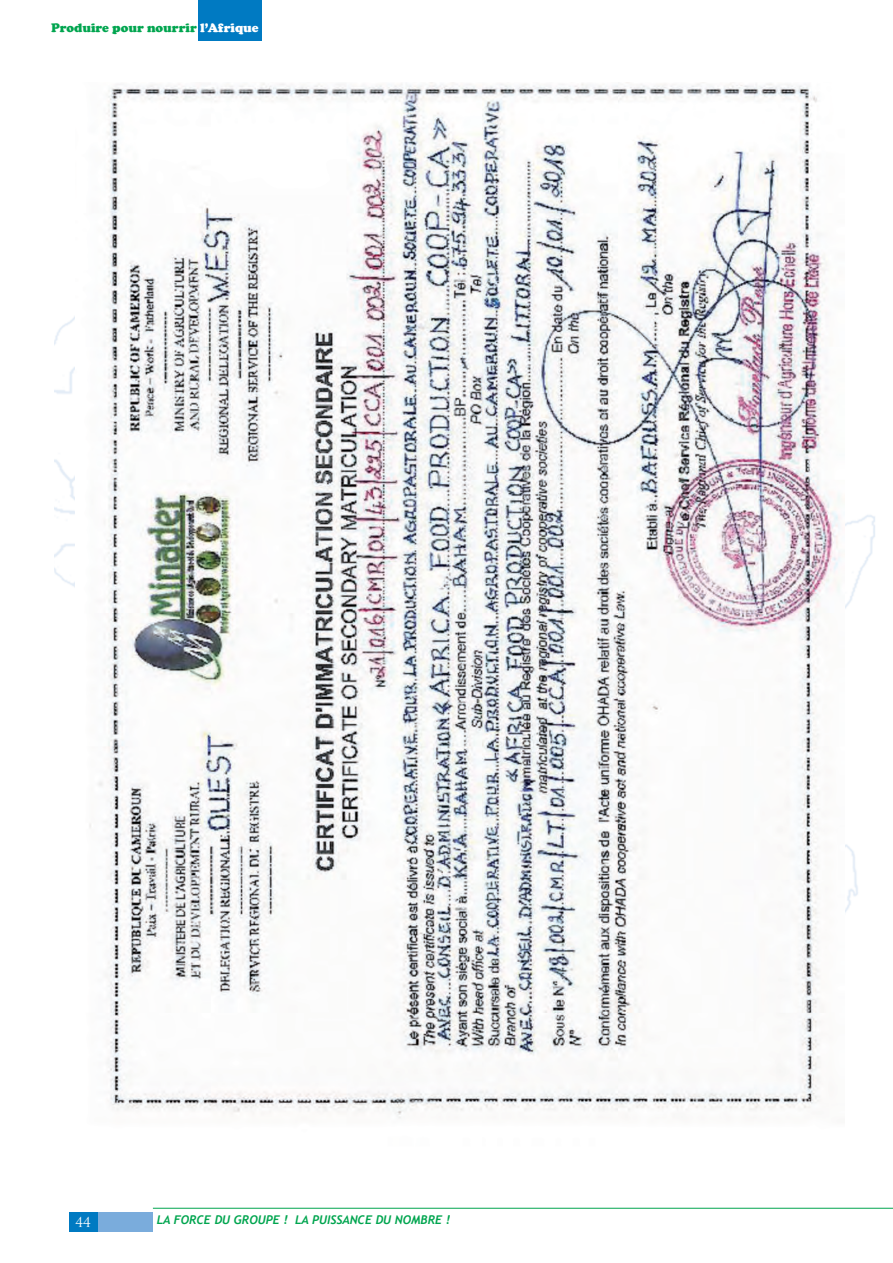
<style>
.page{position:relative;width:893px;height:1263px;background:#fff}
.page>*{position:absolute;margin:0;border:0;box-sizing:border-box;transform-origin:0 0}
.t1{font:13.5px "Trajan Pro";color:#fff}
.t2{font:900 12.75px "Cooper";color:#00a54f}
.t3{font:italic 700 12px "Trebuchet";color:#00a54f}
.s1{color:#fff}
</style>
<div class="page">
<div style="left:69px;top:1213px;width:28px;height:19px;background:#007ac2"></div>
<div style="left:98px;top:1213px;width:55px;height:19px;background:#7aacdc"></div>
<hr style="left:153px;top:1208px;width:740px;height:1px;background:#00a54f">
<div style="left:198px;top:0;width:64px;height:40px;background:#007ac2"></div>
<img style="left:89px;top:83px;width:751px;height:1036px">
<p class="t2" style="left:51px;top:20px;width:209px">Produire pour nourrir <span class="s1">l’Afrique</span></p>
<p class="t1" style="left:76px;top:1213px;width:17px">44</p>
<p class="t3" style="left:157px;top:1212px;width:295px">LA FORCE DU GROUPE ! LA PUISSANCE DU NOMBRE !</p>
</div>
